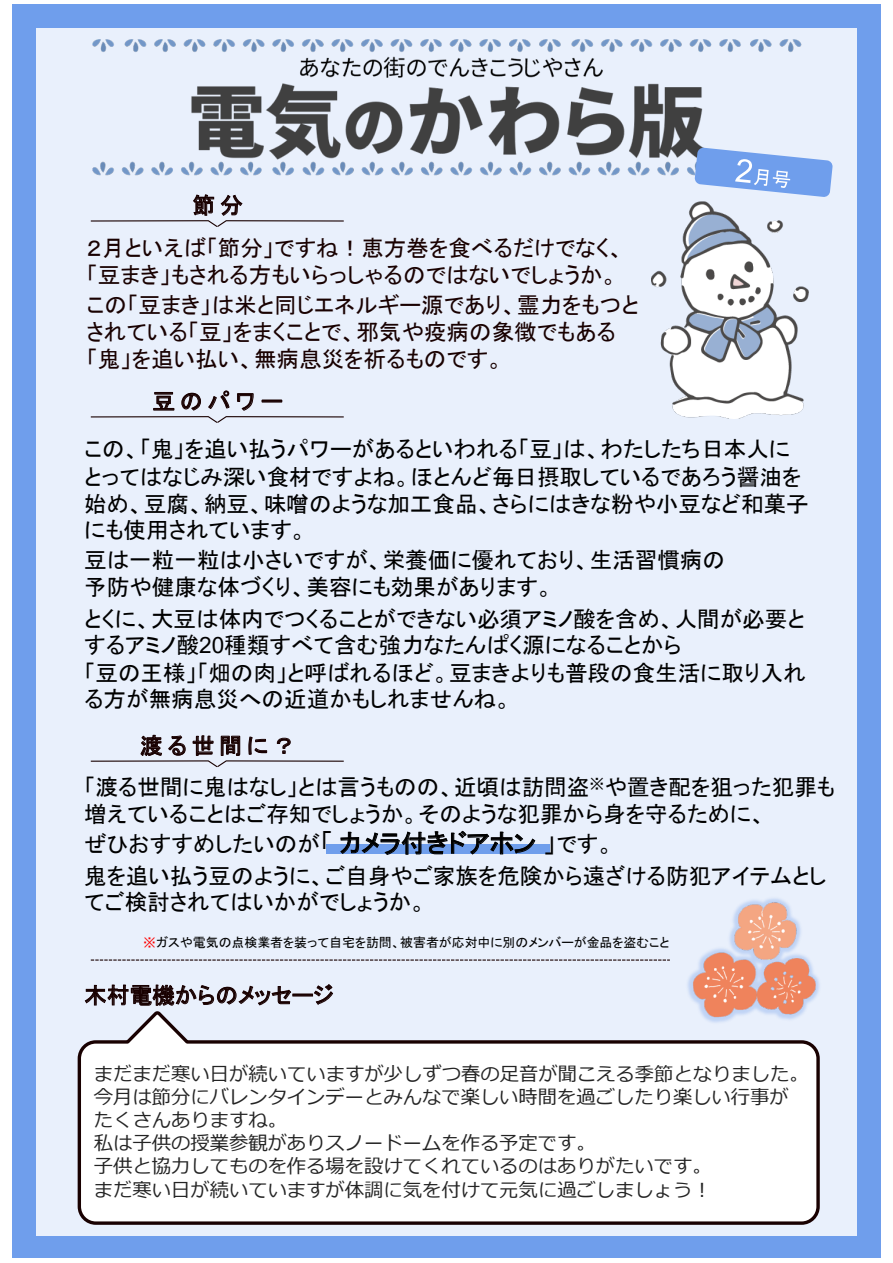
<style>
.page{position:relative;width:893px;height:1263px;background:#fff}
.page>*{position:absolute;margin:0;border:0;box-sizing:border-box;transform-origin:0 0}
.t1{font:22.65px "MS P Gothic";color:#000}
.t2{font:22.65px "MS P Gothic";letter-spacing:.22em;color:#190101}
.t3{font:22.5px/27px "MS P Gothic";color:#000}
.t4{font:22.5px/27px "MS P Gothic";color:#190101}
.t5{font:19.35px/23.2px "Meiryo";color:#242424}
.t6{font:12.9px "MS P Gothic";color:#000}
.s1{font-family:"Arial"}
.s2{font-size:25.65px}
.s3{font-family:"MS Gothic";color:#f00}
</style>
<div class="page">
<div style="left:12px;top:4px;width:868px;height:1254px;background:linear-gradient(to right,#6e9eec,#709fec)"></div>
<div style="left:36px;top:28px;width:820px;height:1207px;background:#e9f0fc"></div>
<img style="left:191px;top:60px;width:512px;height:98px">
<div style="left:325px;top:844px;width:224px;height:10px;background:#6f9eec"></div>
<svg style="left:85px;top:985px;width:206px;height:21px"></svg>
<svg style="left:313px;top:984px;width:20px;height:21px"></svg>
<svg style="left:340px;top:831px;width:195px;height:24px"></svg>
<svg style="left:90px;top:194px;width:254px;height:33px"></svg>
<svg style="left:77px;top:1011px;width:743px;height:214px;background:#f3f2f4"></svg>
<img style="left:92px;top:39px;width:710px;height:21px">
<img style="left:92px;top:158px;width:602px;height:18px">
<svg style="left:694px;top:147px;width:138px;height:50px"></svg>
<svg style="left:90px;top:735px;width:254px;height:33px"></svg>
<svg style="left:90px;top:390px;width:254px;height:33px"></svg>
<img style="left:651px;top:201px;width:157px;height:217px">
<img style="left:673px;top:1011px;width:147px;height:22px">
<img style="left:681px;top:979px;width:139px;height:46px">
<img style="left:689px;top:898px;width:131px;height:125px">
<svg style="left:91px;top:960px;width:579px;height:1px"></svg>
<p class="t2" style="left:192px;top:194px;width:52px">節分</p>
<p class="t4" style="left:86px;top:234px;width:539px">２月といえば「節分」ですね！恵方巻を食べるだけでなく、「豆まき」もされる方もいらっしゃるのではないでしょうか。</p>
<p class="t4" style="left:86px;top:291px;width:553px">この「豆まき」は米と同じエネルギー源であり、霊力をもつとされている「豆」をまくことで、邪気や疫病の象徴でもある<br>「鬼」を追い払い、無病息災を祈るものです。</p>
<p class="t2" style="left:152px;top:390px;width:132px">豆のパワー</p>
<p class="t3" style="left:84px;top:435px;width:718px;line-height:27.9px">この、「鬼」を追い払うパワーがあるといわれる「豆」は、わたしたち日本人にとってはなじみ深い食材ですよね。ほとんど毎日摂取しているであろう醤油を</p>
<p class="t1" style="left:84px;top:493px;width:726px">始め、豆腐、納豆、味噌のような加工食品、さらにはきな粉や小豆など和菓子</p>
<p class="t3" style="left:84px;top:515px;width:642px;line-height:30.2px">にも使用されています。<br>豆は一粒一粒は小さいですが、栄養価に優れており、生活習慣病の</p>
<p class="t3" style="left:84px;top:571px;width:722px;line-height:31.5px">予防や健康な体づくり、美容にも効果があります。<br>とくに、大豆は体内でつくることができない必須アミノ酸を含め、人間が必要と</p>
<p class="t3" style="left:84px;top:630px;width:723px;line-height:28.2px">するアミノ酸<span class="s1">20</span>種類すべて含む強力なたんぱく源になることから<br>「豆の王様」「畑の肉」と呼ばれるほど。豆まきよりも普段の食生活に取り入れ</p>
<p class="t3" style="left:84px;top:685px;width:429px">る方が無病息災への近道かもしれませんね。</p>
<p class="t4" style="left:140px;top:732px;width:157px">渡る世間に？</p>
<p class="t3" style="left:84px;top:774px;width:752px">「渡る世間に鬼はなし」とは言うものの、近頃は訪問盗<sup>※</sup>や置き配を狙った犯罪も増えていることはご存知でしょうか。そのような犯罪から身を守るために、</p>
<p class="t1" style="left:84px;top:833px;width:531px">ぜひおすすめしたいのが<span class="s2">「カメラ付きドアホン」</span>です。</p>
<p class="t3" style="left:84px;top:863px;width:743px;line-height:25.8px">鬼を追い払う豆のように、ご自身やご家族を危険から遠ざける防犯アイテムとしてご検討されてはいかがでしょうか。</p>
<p class="t6" style="left:143px;top:935px;width:527px"><span class="s3">※</span>ガスや電気の点検業者を装って自宅を訪問、被害者が応対中に別のメンバーが金品を盗むこと</p>
<p class="t4" style="left:84px;top:982px;width:251px">木村電機からのメッセージ</p>
<p class="t5" style="left:94px;top:1063px;width:716px">まだまだ寒い日が続いていますが少しずつ春の足音が聞こえる季節となりました。今月は節分にバレンタインデーとみんなで楽しい時間を過ごしたり楽しい行事がたくさんありますね。<br>私は子供の授業参観がありスノードームを作る予定です。<br>子供と協力してものを作る場を設けてくれているのはありがたいです。<br>まだ寒い日が続いていますが体調に気を付けて元気に過ごしましょう︕</p>
</div>
